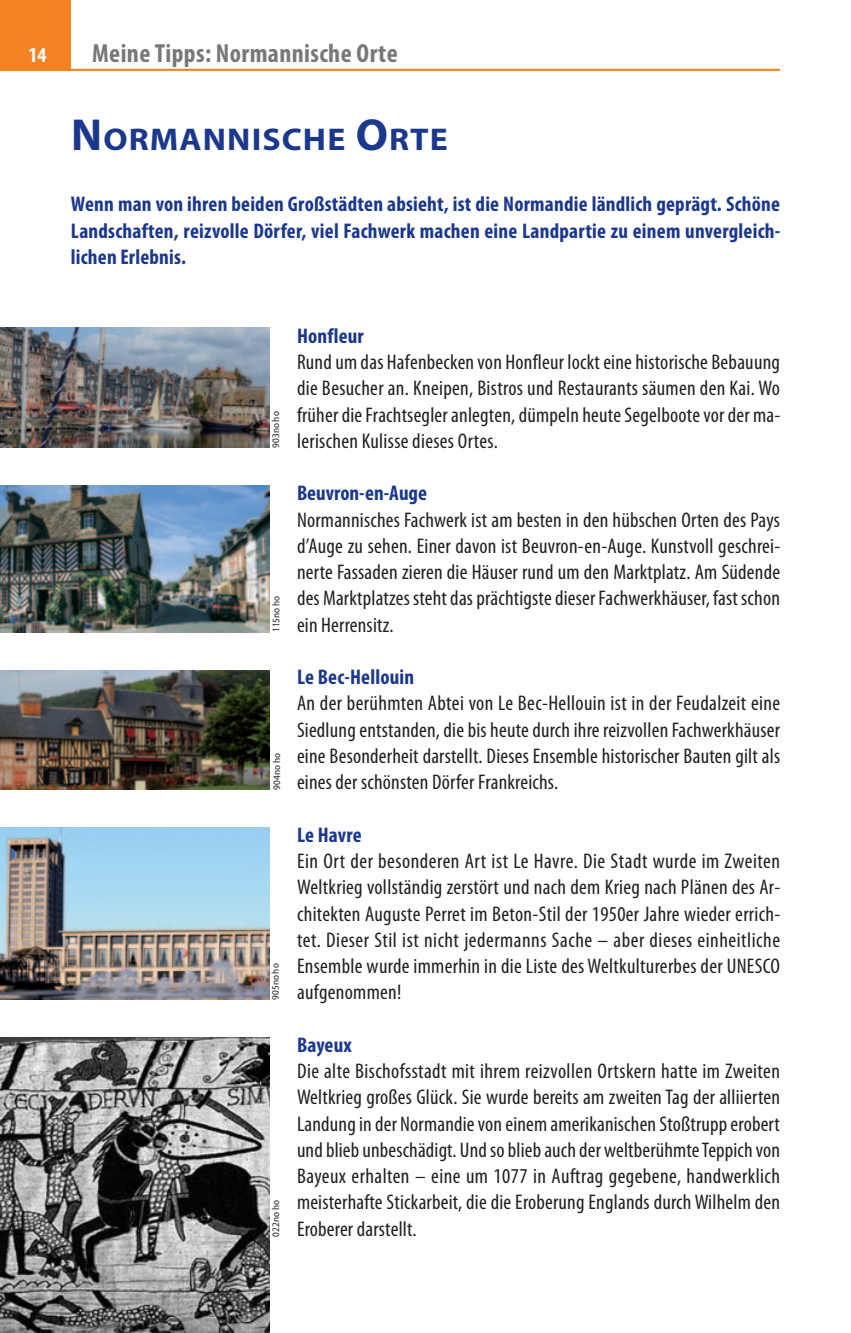
<style>
.page{position:relative;width:851px;height:1333px;background:#fff}
.page>*{position:absolute;margin:0;border:0;box-sizing:border-box;transform-origin:0 0}
.t1{font:700 31.5px "Myriad Pro";letter-spacing:.035em;color:#1b388c;scale:1.07 1}
.t2{font:700 condensed 26.25px "Myriad Pro";letter-spacing:.015em;color:#76787b}
.t3{font:condensed 21.25px/26.2px "Myriad Pro";letter-spacing:.01em;color:#231f20;text-align:justify}
.t4{font:700 condensed 21.25px/26.2px "Myriad Pro";letter-spacing:.01em;color:#1b388c;text-align:justify}
.t5{font:700 condensed 21.25px "Myriad Pro";color:#fff}
.t6{font:semi-condensed 10px "Myriad Pro";color:#231f20}
.s1{font-size:45px}
</style>
<div class="page">
<div style="left:0;top:0;width:71px;height:71px;background:#f58220"></div>
<hr style="left:71px;top:69px;width:709px;height:2px;background:#f58220">
<img style="left:0;top:328px;width:269px;height:119px">
<img style="left:0;top:485px;width:269px;height:147px">
<img style="left:0;top:670px;width:269px;height:119px">
<img style="left:0;top:827px;width:269px;height:172px">
<img style="left:0;top:1037px;width:269px;height:295px">
<p class="t5" style="left:28px;top:48px;width:20px">14</p>
<p class="t2" style="left:92px;top:44px;width:307px">Meine Tipps: Normannische Orte</p>
<h1 class="t1" style="left:71px;top:120px;width:353px"><span class="s1">N</span>ORMANNISCHE <span class="s1">O</span>RTE</h1>
<p class="t4" style="left:71px;top:193px;width:710px">Wenn man von ihren beiden Großstädten absieht, ist die Normandie ländlich geprägt. Schöne Landschaften, reizvolle Dörfer, viel Fachwerk machen eine Landpartie zu einem unvergleich - lichen Erlebnis.</p>
<p class="t6" style="left:272px;top:447px;width:38px;rotate:-90deg">903no ho</p>
<p class="t6" style="left:272px;top:632px;width:38px;rotate:-90deg">115no ho</p>
<p class="t6" style="left:273px;top:789px;width:38px;rotate:-90deg">904no ho</p>
<p class="t6" style="left:272px;top:999px;width:38px;rotate:-90deg">905no ho</p>
<p class="t6" style="left:272px;top:1236px;width:38px;rotate:-90deg">022no ho</p>
<p class="t4" style="left:297px;top:324px;width:68px">Honfleur</p>
<p class="t3" style="left:297px;top:350px;width:485px">Rund um das Hafenbecken von Honfleur lockt eine historische Bebauung die Besucher an. Kneipen, Bistros und Restaurants säumen den Kai. Wo früher die Frachtsegler anlegten, dümpeln heute Segelboote vor der ma&shy;lerischen Kulisse dieses Ortes.</p>
<p class="t4" style="left:297px;top:482px;width:131px">Beuvron-en-Auge</p>
<p class="t3" style="left:297px;top:508px;width:485px">Normannisches Fachwerk ist am besten in den hübschen Orten des Pays d’Auge zu sehen. Einer davon ist Beuvron-en-Auge. Kunstvoll geschrei&shy;nerte Fassaden zieren die Häuser rund um den Marktplatz. Am Südende des Marktplatzes steht das prächtigste dieser Fachwerkhäuser, fast schon ein Herrensitz.</p>
<p class="t4" style="left:297px;top:665px;width:119px">Le Bec-Hellouin</p>
<p class="t3" style="left:297px;top:692px;width:484px">An der berühmten Abtei von Le Bec-Hellouin ist in der Feudalzeit eine Siedlung entstanden, die bis heute durch ihre reizvollen Fachwerkhäuser eine Besonderheit darstellt. Dieses Ensemble historischer Bauten gilt als eines der schönsten Dörfer Frankreichs.</p>
<p class="t4" style="left:297px;top:823px;width:66px">Le Havre</p>
<p class="t3" style="left:297px;top:849px;width:485px">Ein Ort der besonderen Art ist Le Havre. Die Stadt wurde im Zweiten Weltkrieg vollständig zerstört und nach dem Krieg nach Plänen des Ar&shy;chitekten Auguste Perret im Beton-Stil der 1950er Jahre wieder errich&shy;tet. Dieser Stil ist nicht jedermanns Sache – aber dieses einheitliche Ensemble wurde immerhin in die Liste des Weltkulturerbes der UNESCO aufgenommen!</p>
<p class="t4" style="left:297px;top:1033px;width:56px">Bayeux</p>
<p class="t3" style="left:297px;top:1059px;width:484px">Die alte Bischofsstadt mit ihrem reizvollen Ortskern hatte im Zweiten Weltkrieg großes Glück. Sie wurde bereits am zweiten Tag der alliierten Landung in der Normandie von einem amerikanischen Stoßtrupp erobert und blieb unbeschädigt. Und so blieb auch der weltberühmte Teppich von Bayeux erhalten – eine um 1077 in Auftrag gegebene, handwerklich meisterhafte Stickarbeit, die die Eroberung Englands durch Wilhelm den Eroberer darstellt.</p>
</div>
